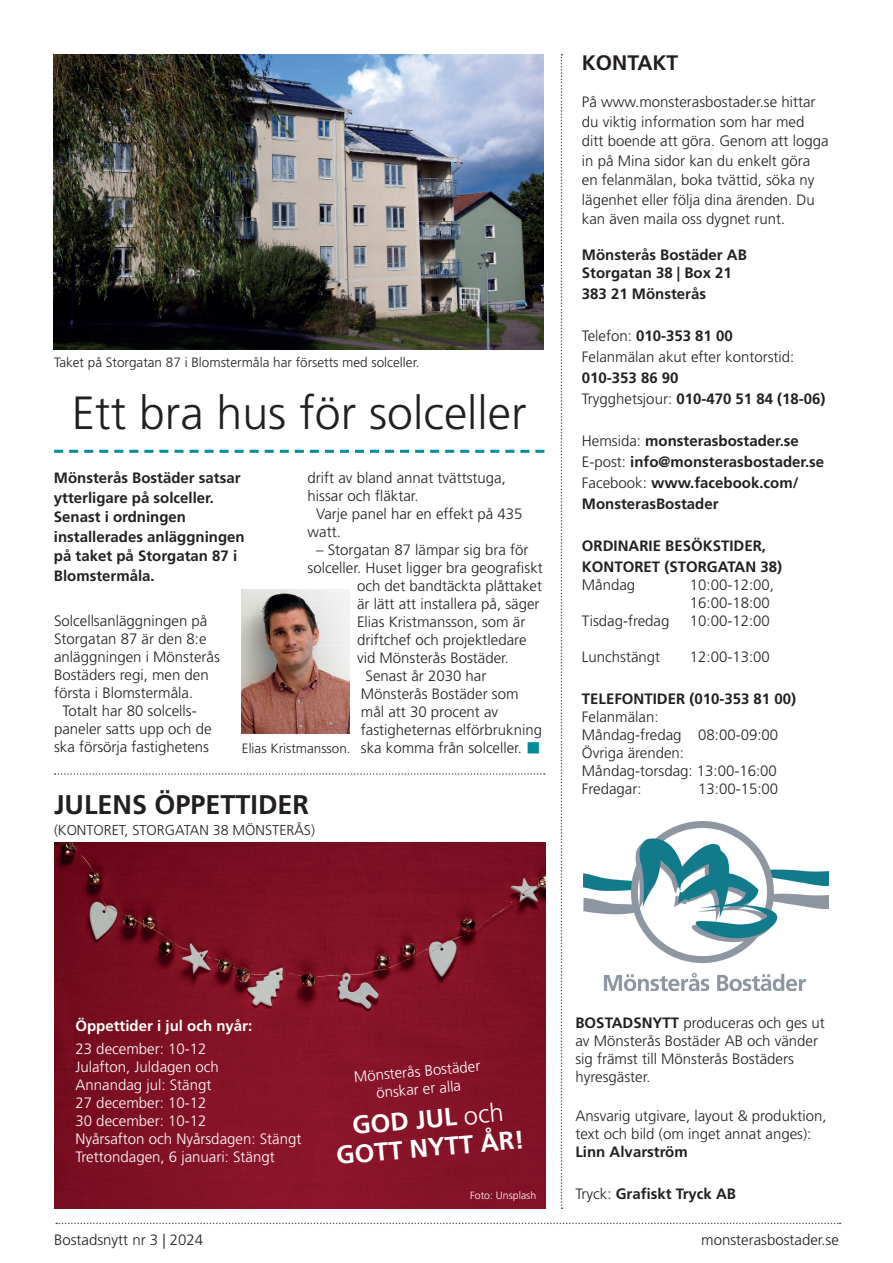
<style>
.page{position:relative;width:893px;height:1263px;background:#fff}
.page>*{position:absolute;margin:0;border:0;box-sizing:border-box;transform-origin:0 0}
.t1{font:300 46.5px "Frutiger LT Std";color:#231f20}
.t2{font:700 27px "Frutiger LT Std";color:#231f20}
.t3{font:700 25.5px/28.5px "Frutiger LT Std";color:#fff;text-align:center}
.t4{font:700 21px "Frutiger LT Std";color:#231f20}
.t5{font:300 15px/18px "Frutiger LT Std";color:#231f20}
.t6{font:700 15px/21px "Frutiger LT Std";color:#231f20}
.t7{font:300 15px/18px "Frutiger LT Std";color:#fff}
.t8{font:700 15px "Frutiger LT Std";color:#fff}
.t9{font:300 14.25px "Frutiger LT Std";color:#231f20}
.t10{font:300 13.5px "Frutiger LT Std";color:#231f20}
.t11{font:300 10.5px "Frutiger LT Std";color:#fff}
.s1{color:#008b99}
.s2{font-weight:700}
.s3{font-weight:300}
</style>
<div class="page">
<svg style="left:56px;top:1223px;width:785px;height:1px"></svg>
<img style="left:584px;top:821px;width:244px;height:169px">
<svg style="left:561px;top:54px;width:1px;height:1155px"></svg>
<svg style="left:55px;top:773px;width:490px;height:2px"></svg>
<svg style="left:54px;top:450px;width:490px;height:3px"></svg>
<img style="left:54px;top:842px;width:491px;height:367px">
<img style="left:242px;top:589px;width:108px;height:145px">
<img style="left:54px;top:54px;width:489px;height:296px">
<p class="t10" style="left:54px;top:355px;width:367px">Taket på Storgatan 87 i Blomstermåla har försetts med solceller.</p>
<h1 class="t1" style="left:72px;top:386px;width:456px">Ett bra hus för solceller</h1>
<p class="t6" style="left:54px;top:468px;width:192px;line-height:19.5px">Mönsterås Bostäder satsar ytterligare på solceller.<br>Senast i ordningen installerades anläggningen på taket på Storgatan 87 i<br>Blomstermåla.</p>
<p class="t5" style="left:308px;top:469px;width:200px">drift av bland annat tvättstuga,</p>
<p class="t5" style="left:308px;top:487px;width:113px">hissar och fläktar.</p>
<p class="t5" style="left:316px;top:505px;width:208px">Varje panel har en effekt på 435</p>
<p class="t5" style="left:308px;top:523px;width:35px">watt.</p>
<p class="t5" style="left:316px;top:541px;width:214px">– Storgatan 87 lämpar sig bra för</p>
<p class="t5" style="left:308px;top:559px;width:237px">solceller. Huset ligger bra geografiskt</p>
<p class="t5" style="left:357px;top:577px;width:187px">och det bandtäckta plåttaket</p>
<p class="t5" style="left:357px;top:595px;width:184px">är lätt att installera på, säger</p>
<p class="t5" style="left:357px;top:613px;width:170px">Elias Kristmansson, som är</p>
<p class="t5" style="left:357px;top:631px;width:171px">driftchef och projektledare</p>
<p class="t5" style="left:357px;top:649px;width:153px">vid Mönsterås Bostäder.</p>
<p class="t5" style="left:366px;top:667px;width:122px">Senast år 2030 har</p>
<p class="t5" style="left:361px;top:685px;width:159px">Mönsterås Bostäder som</p>
<p class="t5" style="left:361px;top:703px;width:139px">mål att 30 procent av</p>
<p class="t5" style="left:361px;top:721px;width:183px">fastigheternas elförbrukning</p>
<p class="t5" style="left:361px;top:739px;width:181px">ska komma från solceller. <span class="s1">■</span></p>
<h2 class="t2" style="left:54px;top:789px;width:257px">JULENS ÖPPETTIDER</h2>
<p class="t9" style="left:54px;top:822px;width:262px">(KONTORET, STORGATAN 38 MÖNSTERÅS)</p>
<p class="t5" style="left:54px;top:612px;width:155px">Solcellsanläggningen på</p>
<p class="t5" style="left:54px;top:630px;width:154px">Storgatan 87 är den 8:e</p>
<p class="t5" style="left:54px;top:648px;width:167px">anläggningen i Mönsterås</p>
<p class="t5" style="left:54px;top:666px;width:156px">Bostäders regi, men den</p>
<p class="t5" style="left:54px;top:684px;width:141px">första i Blomstermåla.</p>
<p class="t5" style="left:63px;top:702px;width:136px">Totalt har 80 solcells-</p>
<p class="t5" style="left:54px;top:720px;width:159px">paneler satts upp och de</p>
<p class="t5" style="left:54px;top:738px;width:157px">ska försörja fastighetens</p>
<p class="t10" style="left:242px;top:740px;width:110px">Elias Kristmansson.</p>
<h3 class="t4" style="left:582px;top:50px;width:98px">KONTAKT</h3>
<p class="t5" style="left:582px;top:93px;width:248px;line-height:19.5px">På www.monsterasbostader.se hittar du viktig information som har med ditt boende att göra. Genom att logga in på Mina sidor kan du enkelt göra en felanmälan, boka tvättid, söka ny lägenhet eller följa dina ärenden. Du kan även maila oss dygnet runt.</p>
<p class="t6" style="left:582px;top:246px;width:166px;line-height:18px">Mönsterås Bostäder AB<br>Storgatan 38 | Box 21</p>
<p class="t6" style="left:582px;top:284px;width:126px">383 21 Mönsterås</p>
<p class="t5" style="left:582px;top:326px;width:214px;line-height:21px">Telefon: <span class="s2">010-353 81 00<br></span>Felanmälan akut efter kontorstid:</p>
<p class="t6" style="left:582px;top:368px;width:245px">010-353 86 90<br><span class="s3">Trygghetsjour:</span> 010-470 51 84 (18-06)</p>
<p class="t6" style="left:582px;top:431px;width:244px"><span class="s3">Hemsida:</span> monsterasbostader.se<br><span class="s3">E-post:</span> info@monsterasbostader.se<br><span class="s3">Facebook:</span> www.facebook.com/<br>MonsterasBostader</p>
<p class="t6" style="left:582px;top:536px;width:202px">ORDINARIE BESÖKSTIDER,<br>KONTORET (STORGATAN 38)</p>
<p class="t5" style="left:582px;top:576px;width:55px">Måndag</p>
<p class="t5" style="left:690px;top:576px;width:86px">10:00-12:00,<br>16:00-18:00</p>
<p class="t5" style="left:582px;top:612px;width:89px">Tisdag-fredag</p>
<p class="t5" style="left:690px;top:612px;width:82px">10:00-12:00</p>
<p class="t5" style="left:582px;top:648px;width:80px">Lunchstängt</p>
<p class="t5" style="left:690px;top:648px;width:82px">12:00-13:00</p>
<p class="t6" style="left:582px;top:689px;width:216px">TELEFONTIDER (010-353 81 00)</p>
<p class="t5" style="left:582px;top:708px;width:198px">Felanmälan:<br>Måndag-fredag 08:00-09:00<br>Övriga ärenden:<br>Måndag-torsdag: 13:00-16:00<br>Fredagar:</p>
<p class="t5" style="left:698px;top:780px;width:82px">13:00-15:00</p>
<p class="t8" style="left:75px;top:1017px;width:178px">Öppettider i jul och nyår:</p>
<p class="t7" style="left:75px;top:1040px;width:227px">23 december: 10-12<br>Julafton, Juldagen och<br>Annandag jul: Stängt<br>27 december: 10-12<br>30 december: 10-12<br>Nyårsafton och Nyårsdagen: Stängt<br>Trettondagen, 6 januari: Stängt</p>
<p class="t7" style="left:353px;top:1068px;width:128px;text-align:center;rotate:-5deg">Mönsterås Bostäder önskar er alla</p>
<h3 class="t3" style="left:333px;top:1113px;width:190px;rotate:-5deg">GOD JUL <span class="s3">och<br></span>GOTT NYTT ÅR!</h3>
<p class="t11" style="left:470px;top:1189px;width:67px">Foto: Unsplash</p>
<p class="t5" style="left:575px;top:1014px;width:251px"><span class="s2">BOSTADSNYTT</span> produceras och ges ut av Mönsterås Bostäder AB och vänder sig främst till Mönsterås Bostäders hyresgäster.</p>
<p class="t5" style="left:575px;top:1107px;width:253px">Ansvarig utgivare, layout &amp; produktion, text och bild (om inget annat anges):</p>
<p class="t6" style="left:575px;top:1142px;width:114px">Linn Alvarström</p>
<p class="t6" style="left:575px;top:1184px;width:162px"><span class="s3">Tryck:</span> Grafiskt Tryck AB</p>
<p class="t5" style="left:54px;top:1231px;width:151px">Bostadsnytt nr 3 | 2024</p>
<p class="t5" style="left:701px;top:1231px;width:139px">monsterasbostader.se</p>
</div>
